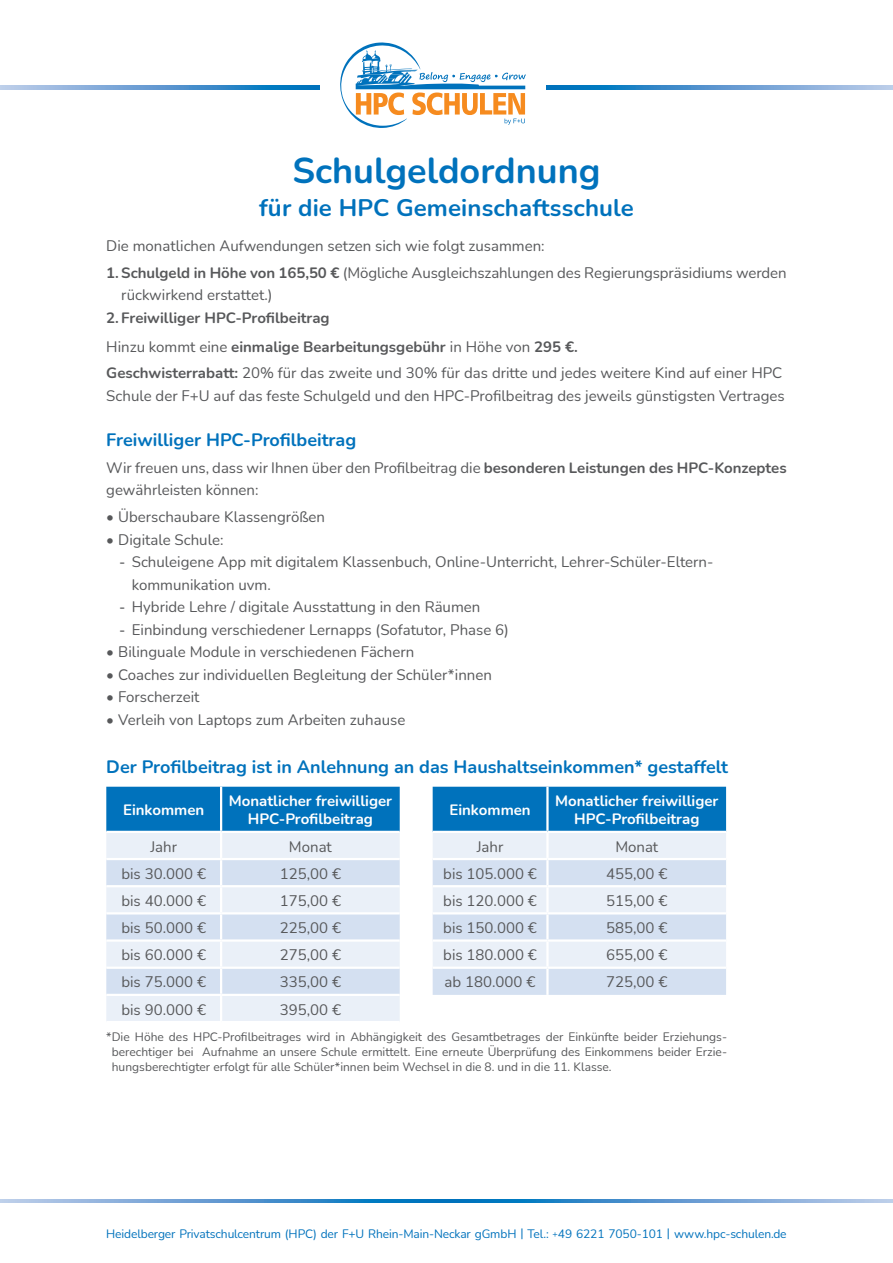
<style>
.page{position:relative;width:893px;height:1263px;background:#fff}
.page>*{position:absolute;margin:0;border:0;box-sizing:border-box;transform-origin:0 0}
.t1{font:700 36px "Nunito";color:#0072bc}
.t2{font:700 24px "Nunito";letter-spacing:.005em;color:#0072bc}
.t3{font:700 18px "Nunito";color:#0072bc}
.t4{font:15px/22.5px "Nunito";color:#57585a}
.t5{font:700 15px/18px "Nunito";color:#fff;text-align:center}
.t6{font:700 15px/28.8px "Nunito";color:#57585a}
.t7{font:12px/15px "Nunito";color:#57585a;text-align:justify}
.t8{font:12px "Nunito";letter-spacing:-.01em;color:#0072bc}
.s1{font-weight:700}
.s2{font-weight:400}
.s3{font-family:"Arial"}
.s4{font-size:9px}
</style>
<div class="page">
<svg style="left:340px;top:43px;width:186px;height:85px"></svg>
<svg style="left:547px;top:86px;width:346px;height:3px"></svg>
<svg style="left:0;top:1199px;width:893px;height:4px;background:#599ad0"></svg>
<svg style="left:0;top:86px;width:319px;height:3px"></svg>
<div style="left:106px;top:787px;width:294px;height:44px;background:#0072bc"></div>
<div style="left:106px;top:833px;width:294px;height:188px;background:#eaf0f8"></div>
<svg style="left:106px;top:860px;width:294px;height:134px;background:#dde6f3"></svg>
<hr style="left:220px;top:787px;width:2px;height:44px;background:#fff">
<hr style="left:220px;top:833px;width:2px;height:25px;background:#fff">
<hr style="left:106px;top:858px;width:115px;height:2px;background:#fff">
<hr style="left:221px;top:858px;width:179px;height:2px;background:#fff">
<hr style="left:220px;top:860px;width:2px;height:25px;background:#fff">
<hr style="left:106px;top:885px;width:115px;height:2px;background:#fff">
<hr style="left:221px;top:885px;width:179px;height:2px;background:#fff">
<hr style="left:220px;top:887px;width:2px;height:25px;background:#fff">
<hr style="left:106px;top:912px;width:115px;height:2px;background:#fff">
<hr style="left:221px;top:912px;width:179px;height:2px;background:#fff">
<hr style="left:220px;top:914px;width:2px;height:25px;background:#fff">
<hr style="left:106px;top:939px;width:115px;height:3px;background:#fff">
<hr style="left:221px;top:939px;width:179px;height:3px;background:#fff">
<hr style="left:220px;top:942px;width:2px;height:24px;background:#fff">
<hr style="left:106px;top:966px;width:115px;height:3px;background:#fff">
<hr style="left:221px;top:966px;width:179px;height:3px;background:#fff">
<hr style="left:220px;top:969px;width:2px;height:25px;background:#fff">
<hr style="left:106px;top:994px;width:115px;height:2px;background:#fff">
<hr style="left:221px;top:994px;width:179px;height:2px;background:#fff">
<hr style="left:220px;top:996px;width:2px;height:25px;background:#fff">
<svg style="left:433px;top:787px;width:293px;height:208px;background:#accde7"></svg>
<hr style="left:546px;top:787px;width:3px;height:44px;background:#fff">
<hr style="left:433px;top:831px;width:114px;height:2px;background:#fff">
<hr style="left:547px;top:831px;width:179px;height:2px;background:#fff">
<hr style="left:546px;top:833px;width:3px;height:25px;background:#fff">
<hr style="left:433px;top:858px;width:114px;height:2px;background:#fff">
<hr style="left:547px;top:858px;width:179px;height:2px;background:#fff">
<hr style="left:546px;top:860px;width:3px;height:25px;background:#fff">
<hr style="left:433px;top:885px;width:114px;height:2px;background:#fff">
<hr style="left:547px;top:885px;width:179px;height:2px;background:#fff">
<hr style="left:546px;top:887px;width:3px;height:25px;background:#fff">
<hr style="left:433px;top:912px;width:114px;height:2px;background:#fff">
<hr style="left:547px;top:912px;width:179px;height:2px;background:#fff">
<hr style="left:546px;top:914px;width:3px;height:25px;background:#fff">
<hr style="left:433px;top:939px;width:114px;height:3px;background:#fff">
<hr style="left:547px;top:939px;width:179px;height:3px;background:#fff">
<hr style="left:546px;top:942px;width:3px;height:24px;background:#fff">
<hr style="left:433px;top:966px;width:114px;height:3px;background:#fff">
<hr style="left:547px;top:966px;width:179px;height:3px;background:#fff">
<hr style="left:546px;top:969px;width:3px;height:26px;background:#fff">
<h1 class="t1" style="left:292px;top:145px;width:309px">Schulgeldordnung</h1>
<h2 class="t2" style="left:259px;top:190px;width:376px">für die HPC Gemeinschaftsschule</h2>
<p class="t4" style="left:106px;top:234px;width:440px">Die monatlichen Aufwendungen setzen sich wie folgt zusammen:</p>
<p class="t4" style="left:121px;top:261px;width:667px;text-indent:-15px"><span class="s1">1. Schulgeld in Höhe von 165,50 €</span> (Mögliche Ausgleichszahlungen des Regierungspräsidiums werden rückwirkend erstattet.)</p>
<p class="t6" style="left:106px;top:303px;width:473px">2. Freiwilliger HPC-Profilbeitrag<br><span class="s2">Hinzu kommt eine</span> einmalige Bearbeitungsgebühr <span class="s2">in Höhe von</span> 295 €.</p>
<p class="t4" style="left:106px;top:361px;width:680px"><span class="s1">Geschwisterrabatt:</span> 20% für das zweite und 30% für das dritte und jedes weitere Kind auf einer HPC<br>Schule der F+U auf das feste Schulgeld und den HPC-Profilbeitrag des jeweils günstigsten Vertrages</p>
<p class="t3" style="left:106px;top:427px;width:252px">Freiwilliger HPC-Profilbeitrag</p>
<p class="t4" style="left:106px;top:456px;width:682px">Wir freuen uns, dass wir Ihnen über den Profilbeitrag die <span class="s1">besonderen Leistungen des HPC-Konzeptes </span>gewährleisten können:</p>
<p class="t4" style="left:106px;top:505px;width:220px">• Überschaubare Klassengrößen</p>
<p class="t4" style="left:106px;top:528px;width:119px">• Digitale Schule:</p>
<p class="t4" style="left:132px;top:550px;width:583px;text-indent:-12px"><span class="s3">-</span> Schuleigene App mit digitalem Klassenbuch, Online-Unterricht, Lehrer-Schüler-Eltern&shy;kommunikation uvm.</p>
<p class="t4" style="left:120px;top:595px;width:362px"><span class="s3">-</span> Hybride Lehre / digitale Ausstattung in den Räumen</p>
<p class="t4" style="left:120px;top:618px;width:391px"><span class="s3">-</span> Einbindung verschiedener Lernapps (Sofatutor, Phase 6)</p>
<p class="t4" style="left:106px;top:640px;width:309px">• Bilinguale Module in verschiedenen Fächern</p>
<p class="t4" style="left:106px;top:663px;width:387px">• Coaches zur individuellen Begleitung der Schüler*innen</p>
<p class="t4" style="left:106px;top:685px;width:95px">• Forscherzeit</p>
<p class="t4" style="left:106px;top:708px;width:301px">• Verleih von Laptops zum Arbeiten zuhause</p>
<p class="t3" style="left:106px;top:754px;width:623px">Der Profilbeitrag ist in Anlehnung an das Haushaltseinkommen* gestaffelt</p>
<p class="t5" style="left:123px;top:800px;width:83px">Einkommen</p>
<p class="t5" style="left:229px;top:791px;width:165px">Monatlicher freiwilliger<br>HPC-Profilbeitrag</p>
<p class="t4" style="left:150px;top:834px;width:28px">Jahr</p>
<p class="t4" style="left:289px;top:834px;width:44px">Monat</p>
<p class="t4" style="left:121px;top:862px;width:86px">bis 30.000 €</p>
<p class="t4" style="left:280px;top:862px;width:63px">125,00 €</p>
<p class="t4" style="left:121px;top:889px;width:86px">bis 40.000 €</p>
<p class="t4" style="left:280px;top:889px;width:63px">175,00 €</p>
<p class="t4" style="left:121px;top:916px;width:86px">bis 50.000 €</p>
<p class="t4" style="left:280px;top:916px;width:63px">225,00 €</p>
<p class="t4" style="left:121px;top:943px;width:86px">bis 60.000 €</p>
<p class="t4" style="left:280px;top:943px;width:63px">275,00 €</p>
<p class="t4" style="left:121px;top:970px;width:86px">bis 75.000 €</p>
<p class="t4" style="left:280px;top:970px;width:63px">335,00 €</p>
<p class="t4" style="left:121px;top:997px;width:86px">bis 90.000 €</p>
<p class="t4" style="left:280px;top:997px;width:63px">395,00 €</p>
<p class="t5" style="left:449px;top:800px;width:83px">Einkommen</p>
<p class="t5" style="left:555px;top:791px;width:165px">Monatlicher freiwilliger<br>HPC-Profilbeitrag</p>
<p class="t4" style="left:477px;top:834px;width:28px">Jahr</p>
<p class="t4" style="left:615px;top:834px;width:44px">Monat</p>
<p class="t4" style="left:443px;top:862px;width:95px">bis 105.000 €</p>
<p class="t4" style="left:606px;top:862px;width:63px">455,00 €</p>
<p class="t4" style="left:443px;top:889px;width:95px">bis 120.000 €</p>
<p class="t4" style="left:606px;top:889px;width:63px">515,00 €</p>
<p class="t4" style="left:443px;top:916px;width:95px">bis 150.000 €</p>
<p class="t4" style="left:606px;top:916px;width:63px">585,00 €</p>
<p class="t4" style="left:443px;top:943px;width:95px">bis 180.000 €</p>
<p class="t4" style="left:606px;top:943px;width:63px">655,00 €</p>
<p class="t4" style="left:445px;top:970px;width:92px">ab 180.000 €</p>
<p class="t4" style="left:606px;top:970px;width:63px">725,00 €</p>
<p class="t7" style="left:112px;top:1029px;width:617px;text-indent:-6px">*Die Höhe des HPC-Profilbeitrages wird in Abhängigkeit des Gesamtbetrages der Einkünfte beider Erziehungs&shy;berechtiger bei Aufnahme an unsere Schule ermittelt. Eine erneute Überprüfung des Einkommens beider Erzie&shy;hungsberechtigter erfolgt für alle Schüler*innen beim Wechsel in die 8. und in die 11. Klasse.</p>
<p class="t8" style="left:106px;top:1225px;width:682px">Heidelberger Privatschulcentrum (HPC) der F+U Rhein-Main-Neckar gGmbH | Tel.: <span class="s4">+</span>49 6221 7050-101 | www.hpc-schulen.de</p>
</div>
